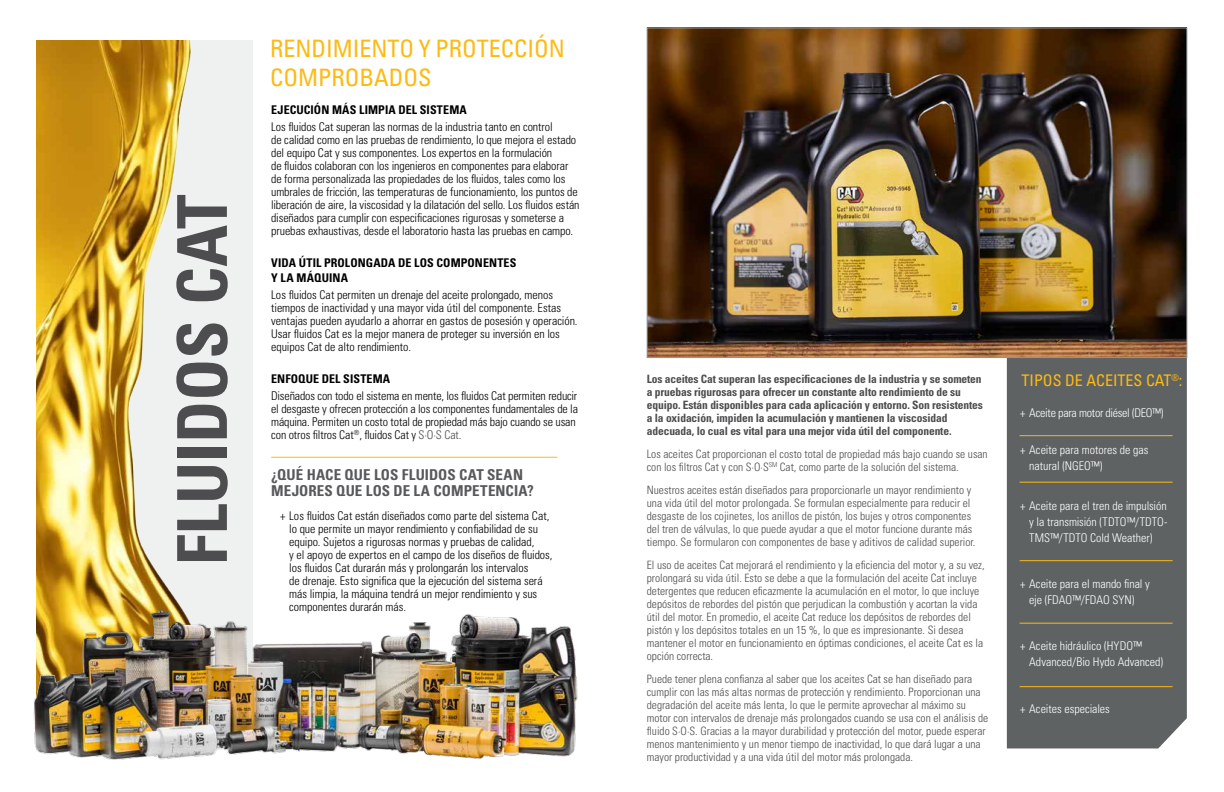
<style>
.page{position:relative;width:1224px;height:792px;background:#fff}
.page>*{position:absolute;margin:0;border:0;box-sizing:border-box;transform-origin:0 0}
.t1{font:700 condensed 68.9px "Univers LT Std";color:#4d4d4f}
.t2{font:condensed 24px/28.8px "Univers LT Std";color:#fdba12}
.t3{font:condensed 16px "Univers LT Std";color:#fdba12}
.t4{font:700 condensed 15px/16px "Univers LT Std";letter-spacing:.005em;color:#58595b}
.t5{font:300 condensed 12px/13px "Univers LT Std";letter-spacing:-.005em;color:#000}
.t6{font:300 condensed 12px/16px "Univers LT Std";letter-spacing:-.005em;color:#fff}
.t7{font:700 condensed 12px/14.4px "Univers LT Std";letter-spacing:.005em;color:#000}
.t8{font:300 condensed 11.5px/13px "Univers LT Std";color:#4d4d4f}
.t9{font:700 condensed 11.5px/13px "Univers LT Std";letter-spacing:-.01em;color:#4d4d4f}
.s1{color:#4d4d4f}
</style>
<div class="page">
<div style="left:1007px;top:358px;width:180px;height:390px;background:#5e6263"></div>
<div style="left:36px;top:40px;width:216px;height:684px;background:#eff0f0"></div>
<img style="left:36px;top:40px;width:155px;height:532px">
<hr style="left:271px;top:457px;width:286px;height:1px;background:#fdba12">
<img style="left:649px;top:30px;width:536px;height:326px">
<img style="left:33px;top:572px;width:545px;height:188px">
<hr style="left:1020px;top:435px;width:153px;height:1px;background:#fdba12">
<hr style="left:1020px;top:482px;width:153px;height:1px;background:#fdba12">
<hr style="left:1020px;top:560px;width:153px;height:1px;background:#fdba12">
<hr style="left:1020px;top:623px;width:153px;height:1px;background:#fdba12">
<hr style="left:1020px;top:686px;width:153px;height:1px;background:#fdba12">
<h1 class="t1" style="left:160px;top:565px;width:372px;rotate:-90deg">FLUIDOS CAT</h1>
<h2 class="t2" style="left:270px;top:34px;width:296px">RENDIMIENTO Y PROTECCIÓN<br>COMPROBADOS</h2>
<p class="t7" style="left:271px;top:102px;width:197px">EJECUCIÓN MÁS LIMPIA DEL SISTEMA</p>
<p class="t5" style="left:271px;top:121px;width:310px">Los fluidos Cat superan las normas de la industria tanto en control<br>de calidad como en las pruebas de rendimiento, lo que mejora el estado del equipo Cat y sus componentes. Los expertos en la formulación<br>de fluidos colaboran con los ingenieros en componentes para elaborar de forma personalizada las propiedades de los fluidos, tales como los umbrales de fricción, las temperaturas de funcionamiento, los puntos de liberación de aire, la viscosidad y la dilatación del sello. Los fluidos están diseñados para cumplir con especificaciones rigurosas y someterse a pruebas exhaustivas, desde el laboratorio hasta las pruebas en campo.</p>
<p class="t7" style="left:271px;top:256px;width:247px">VIDA ÚTIL PROLONGADA DE LOS COMPONENTES<br>Y LA MÁQUINA</p>
<p class="t5" style="left:271px;top:288px;width:308px">Los fluidos Cat permiten un drenaje del aceite prolongado, menos tiempos de inactividad y una mayor vida útil del componente. Estas ventajas pueden ayudarlo a ahorrar en gastos de posesión y operación.<br>Usar fluidos Cat es la mejor manera de proteger su inversión en los equipos Cat de alto rendimiento.</p>
<p class="t7" style="left:271px;top:371px;width:121px">ENFOQUE DEL SISTEMA</p>
<p class="t5" style="left:271px;top:390px;width:308px">Diseñados con todo el sistema en mente, los fluidos Cat permiten reducir el desgaste y ofrecen protección a los componentes fundamentales de la máquina. Permiten un costo total de propiedad más bajo cuando se usan con otros filtros Cat<sup>®</sup>, fluidos Cat y <span class="s1">S∙O∙S Cat.</span></p>
<h3 class="t4" style="left:271px;top:467px;width:264px">¿QUÉ HACE QUE LOS FLUIDOS CAT SEAN<br>MEJORES QUE LOS DE LA COMPETENCIA?</h3>
<p class="t5" style="left:289px;top:509px;width:265px;text-indent:-9px">+ Los fluidos Cat están diseñados como parte del sistema Cat, lo que permite un mayor rendimiento y confiabilidad de su equipo. Sujetos a rigurosas normas y pruebas de calidad,<br>y el apoyo de expertos en el campo de los diseños de fluidos, los fluidos Cat durarán más y prolongarán los intervalos<br>de drenaje. Esto significa que la ejecución del sistema será más limpia, la máquina tendrá un mejor rendimiento y sus componentes durarán más.</p>
<p class="t9" style="left:647px;top:373px;width:338px">Los aceites Cat superan las especificaciones de la industria y se someten a pruebas rigurosas para ofrecer un constante alto rendimiento de su equipo. Están disponibles para cada aplicación y entorno. Son resistentes a la oxidación, impiden la acumulación y mantienen la viscosidad adecuada, lo cual es vital para una mejor vida útil del componente.</p>
<p class="t8" style="left:647px;top:448px;width:342px">Los aceites Cat proporcionan el costo total de propiedad más bajo cuando se usan con los filtros Cat y con S∙O∙S<sup>SM</sup> Cat, como parte de la solución del sistema.</p>
<p class="t8" style="left:647px;top:484px;width:330px">Nuestros aceites están diseñados para proporcionarle un mayor rendimiento y una vida útil del motor prolongada. Se formulan especialmente para reducir el desgaste de los cojinetes, los anillos de pistón, los bujes y otros componentes del tren de válvulas, lo que puede ayudar a que el motor funcione durante más tiempo. Se formularon con componentes de base y aditivos de calidad superior.</p>
<p class="t8" style="left:647px;top:559px;width:339px">El uso de aceites Cat mejorará el rendimiento y la eficiencia del motor y, a su vez, prolongará su vida útil. Esto se debe a que la formulación del aceite Cat incluye detergentes que reducen eficazmente la acumulación en el motor, lo que incluye depósitos de rebordes del pistón que perjudican la combustión y acortan la vida útil del motor. En promedio, el aceite Cat reduce los depósitos de rebordes del pistón y los depósitos totales en un 15 %, lo que es impresionante. Si desea mantener el motor en funcionamiento en óptimas condiciones, el aceite Cat es la opción correcta.</p>
<p class="t8" style="left:647px;top:673px;width:343px">Puede tener plena confianza al saber que los aceites Cat se han diseñado para cumplir con las más altas normas de protección y rendimiento. Proporcionan una degradación del aceite más lenta, lo que le permite aprovechar al máximo su motor con intervalos de drenaje más prolongados cuando se usa con el análisis de fluido S∙O∙S. Gracias a la mayor durabilidad y protección del motor, puede esperar menos mantenimiento y un menor tiempo de inactividad, lo que dará lugar a una mayor productividad y a una vida útil del motor más prolongada.</p>
<h3 class="t3" style="left:1022px;top:370px;width:162px">TIPOS DE ACEITES CAT<sup>®</sup>:</h3>
<p class="t6" style="left:1020px;top:405px;width:145px">+ Aceite para motor diésel (DEO™)</p>
<p class="t6" style="left:1029px;top:442px;width:121px;text-indent:-9px">+ Aceite para motores de gas natural (NGEO™)</p>
<p class="t6" style="left:1029px;top:498px;width:140px;text-align:justify;text-indent:-9px">+ Aceite para el tren de impulsión y la transmisión (TDTO™/TDTO-TMS™/TDTO Cold Weather)</p>
<p class="t6" style="left:1020px;top:576px;width:131px;text-align:center">+ Aceite para el mando final y eje (FDAO™/FDAO SYN)</p>
<p class="t6" style="left:1029px;top:638px;width:135px;text-indent:-9px">+ Aceite hidráulico (HYDO™<br>Advanced/Bio Hydo Advanced)</p>
<p class="t6" style="left:1020px;top:701px;width:91px">+ Aceites especiales</p>
</div>
